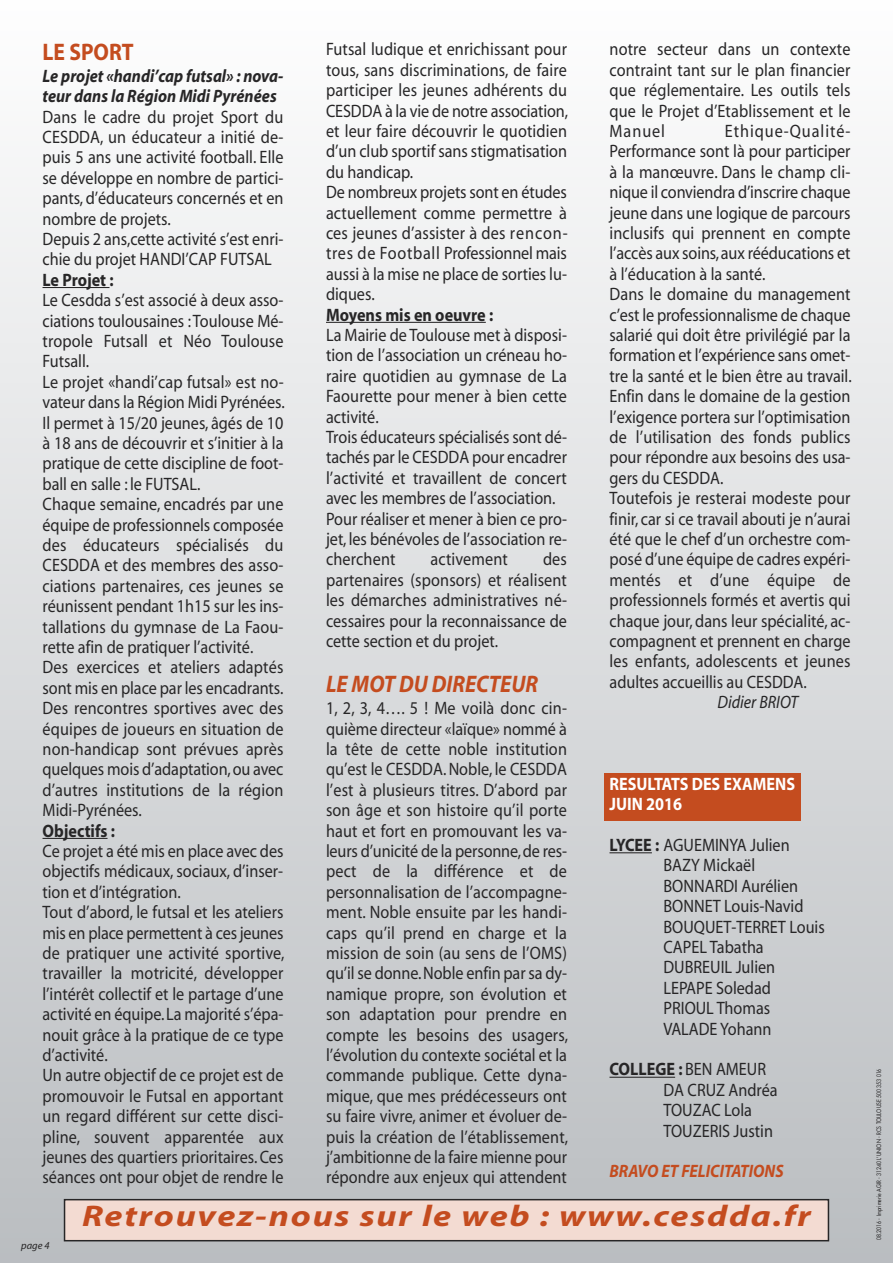
<style>
.page{position:relative;width:893px;height:1263px;background:#fff}
.page>*{position:absolute;margin:0;border:0;box-sizing:border-box;transform-origin:0 0}
.t1{font:italic 700 30px "Myriad";letter-spacing:.05em;color:#c44c1f;scale:1.2 1}
.t2{font:italic 700 24px "Myriad";color:#c44c1f;scale:.9 1}
.t3{font:700 24px "Myriad";color:#c44c1f;scale:.9 1}
.t4{font:18px/20.4px "Myriad";color:#272627;scale:.9 1}
.t5{font:italic 700 18px/20.4px "Myriad";color:#272627;scale:.9 1}
.t6{font:700 18px "Myriad";color:#272627;scale:.9 1}
.t7{font:700 18px/20.4px "Myriad";color:#fff;scale:.9 1}
.t8{font:italic 700 18px "Myriad";color:#c44c1f;scale:.9 1}
.t9{font:italic 18px "Myriad";color:#272627;scale:.9 1}
.t10{font:italic 10.5px "Myriad";color:#272627}
.t11{font:6px "Futura";color:#272627;scale:.85 1}
.s1{font-weight:700}
</style>
<div class="page">
<div style="left:0;top:0;width:893px;height:1263px;background:linear-gradient(to bottom,#fefefe,#babdc0)"></div>
<div style="left:65px;top:1200px;width:763px;height:41px;background:#f3dbd2"></div>
<div style="left:64px;top:1199px;width:765px;height:42px;border:2px solid #272627"></div>
<div style="left:604px;top:773px;width:197px;height:47px;background:#c44c1f"></div>
<hr style="left:43px;top:287px;width:67px;height:1px;background:#272627">
<hr style="left:43px;top:838px;width:65px;height:1px;background:#272627">
<hr style="left:326px;top:322px;width:160px;height:1px;background:#272627">
<hr style="left:609px;top:852px;width:43px;height:1px;background:#272627">
<hr style="left:609px;top:1077px;width:66px;height:1px;background:#272627">
<h2 class="t3" style="left:43px;top:43px;width:103px">LE SPORT</h2>
<p class="t5" style="left:43px;top:67px;width:269px">Le projet «handi’cap futsal» : nova&shy;teur dans la Région Midi Pyrénées</p>
<p class="t4" style="left:43px;top:108px;width:269px">Dans le cadre du projet Sport du<br>CESDDA, un éducateur a initié de&shy;puis 5 ans une activité football. Elle se développe en nombre de partici&shy;pants, d’éducateurs concernés et en nombre de projets.<br>Depuis 2 ans,cette activité s’est enri&shy;chie du projet HANDI’CAP FUTSAL</p>
<p class="t6" style="left:43px;top:273px;width:81px">Le Projet :</p>
<p class="t4" style="left:43px;top:291px;width:271px">Le Cesdda s’est associé à deux asso&shy;ciations toulousaines :Toulouse Mé&shy;tropole Futsall et Néo Toulouse<br>Futsall.<br>Le projet «handi’cap futsal» est no&shy;vateur dans la Région Midi Pyrénées.<br>Il permet à 15/20 jeunes, âgés de 10 à 18 ans de découvrir et s’initier à la pratique de cette discipline de foot&shy;ball en salle : le FUTSAL.<br>Chaque semaine, encadrés par une équipe de professionnels composée des éducateurs spécialisés du<br>CESDDA et des membres des asso&shy;ciations partenaires, ces jeunes se réunissent pendant 1h15 sur les ins&shy;tallations du gymnase de La Faou&shy;rette afin de pratiquer l’activité.<br>Des exercices et ateliers adaptés sont mis en place par les encadrants.<br>Des rencontres sportives avec des équipes de joueurs en situation de non-handicap sont prévues après quelques mois d’adaptation,ou avec d’autres institutions de la région<br>Midi-Pyrénées.</p>
<p class="t6" style="left:43px;top:824px;width:82px">Objectifs :</p>
<p class="t4" style="left:43px;top:842px;width:270px">Ce projet a été mis en place avec des objectifs médicaux, sociaux, d’inser&shy;tion et d’intégration.<br>Tout d’abord, le futsal et les ateliers mis en place permettent à ces jeunes de pratiquer une activité sportive, travailler la motricité, développer l’intérêt collectif et le partage d’une activité en équipe.La majorité s’épa&shy;nouit grâce à la pratique de ce type d’activité.<br>Un autre objectif de ce projet est de promouvoir le Futsal en apportant un regard différent sur cette disci&shy;pline, souvent apparentée aux jeunes des quartiers prioritaires.Ces séances ont pour objet de rendre le</p>
<p class="t4" style="left:326px;top:41px;width:270px">Futsal ludique et enrichissant pour tous, sans discriminations, de faire participer les jeunes adhérents du<br>CESDDA à la vie de notre association, et leur faire découvrir le quotidien d’un club sportif sans stigmatisation du handicap.<br>De nombreux projets sont en études actuellement comme permettre à ces jeunes d’assister à des rencon&shy;tres de Football Professionnel mais aussi à la mise ne place de sorties lu&shy;diques.</p>
<p class="t6" style="left:326px;top:308px;width:187px">Moyens mis en oeuvre :</p>
<p class="t4" style="left:326px;top:326px;width:269px">La Mairie de Toulouse met à disposi&shy;tion de l’association un créneau ho&shy;raire quotidien au gymnase de La<br>Faourette pour mener à bien cette activité.<br>Trois éducateurs spécialisés sont dé&shy;tachés par le CESDDA pour encadrer l’activité et travaillent de concert avec les membres de l’association.<br>Pour réaliser et mener à bien ce pro&shy;jet, les bénévoles de l’association re&shy;cherchent</p>
<p class="t4" style="left:326px;top:551px;width:269px;text-align:justify;text-indent:217px">des partenaires (sponsors) et réalisent les démarches administratives né&shy;cessaires pour la reconnaissance de cette section et du projet.</p>
<h2 class="t2" style="left:326px;top:675px;width:237px">LE MOT DU DIRECTEUR</h2>
<p class="t4" style="left:326px;top:699px;width:270px;text-align:justify">1, 2, 3, 4…. 5 ! Me voilà donc cin&shy;quième directeur «laïque» nommé à la tête de cette noble institution qu’est le CESDDA.Noble, le CESDDA l’est à plusieurs titres. D’abord par son âge et son histoire qu’il porte haut et fort en promouvant les va&shy;leurs d’unicité de la personne,de res&shy;pect de la différence et de personnalisation de l’accompagne&shy;ment. Noble ensuite par les handi&shy;caps qu’il prend en charge et la mission de soin (au sens de l’OMS) qu’il se donne.Noble enfin par sa dy&shy;namique propre, son évolution et son adaptation pour prendre en compte les besoins des usagers, l’évolution du contexte sociétal et la commande publique. Cette dyna&shy;mique, que mes prédécesseurs ont su faire vivre, animer et évoluer de&shy;puis la création de l’établissement, j’ambitionne de la faire mienne pour répondre aux enjeux qui attendent</p>
<p class="t4" style="left:430px;top:551px;width:88px">activement</p>
<p class="t4" style="left:609px;top:41px;width:269px;text-align:justify">notre secteur dans un contexte contraint tant sur le plan financier que réglementaire. Les outils tels que le Projet d’Etablissement et le Manuel</p>
<p class="t4" style="left:609px;top:122px;width:271px;text-indent:115px">Ethique-Qualité-Performance sont là pour participer à la manœuvre. Dans le champ cli&shy;nique il conviendra d’inscrire chaque jeune dans une logique de parcours inclusifs qui prennent en compte l’accès aux soins,aux rééducations et à l’éducation à la santé.<br>Dans le domaine du management c’est le professionnalisme de chaque salarié qui doit être privilégié par la formation et l’expérience sans omet&shy;tre la santé et le bien être au travail.<br>Enfin dans le domaine de la gestion l’exigence portera sur l’optimisation de l’utilisation des fonds publics pour répondre aux besoins des usa&shy;gers du CESDDA.<br>Toutefois je resterai modeste pour finir, car si ce travail abouti je n’aurai été que le chef d’un orchestre com&shy;posé d’une équipe de cadres expéri&shy;mentés et d’une équipe de professionnels formés et avertis qui chaque jour, dans leur spécialité, ac&shy;compagnent et prennent en charge les enfants, adolescents et jeunes adultes accueillis au CESDDA.</p>
<p class="t9" style="left:717px;top:695px;width:91px">Didier BRIOT</p>
<p class="t7" style="left:609px;top:775px;width:208px">RESULTATS DES EXAMENS<br>JUIN 2016</p>
<p class="t4" style="left:663px;top:836px;width:181px;text-indent:-54px"><span class="s1">LYCEE :</span> AGUEMINYA Julien<br>BAZY Mickaël<br>BONNARDI Aurélien<br>BONNET Louis-Navid<br>BOUQUET-TERRET Louis<br>CAPEL Tabatha<br>DUBREUIL Julien<br>LEPAPE Soledad<br>PRIOUL Thomas<br>VALADE Yohann</p>
<p class="t4" style="left:663px;top:1061px;width:128px;text-indent:-54px"><span class="s1">COLLEGE :</span> BEN AMEUR<br>DA CRUZ Andréa<br>TOUZAC Lola<br>TOUZERIS Justin</p>
<p class="t8" style="left:609px;top:1165px;width:195px">BRAVO ET FELICITATIONS</p>
<p class="t10" style="left:21px;top:1242px;width:30px">page 4</p>
<h1 class="t1" style="left:82px;top:1205px;width:609px">Retrouvez-nous sur le web : www.cesdda.fr</h1>
<p class="t11" style="left:876px;top:1240px;width:203px;rotate:-90deg">08.2016 - Imprimerie AGIR - 31240 L’UNION - RCS TOULOUSE 500 353 016</p>
</div>
